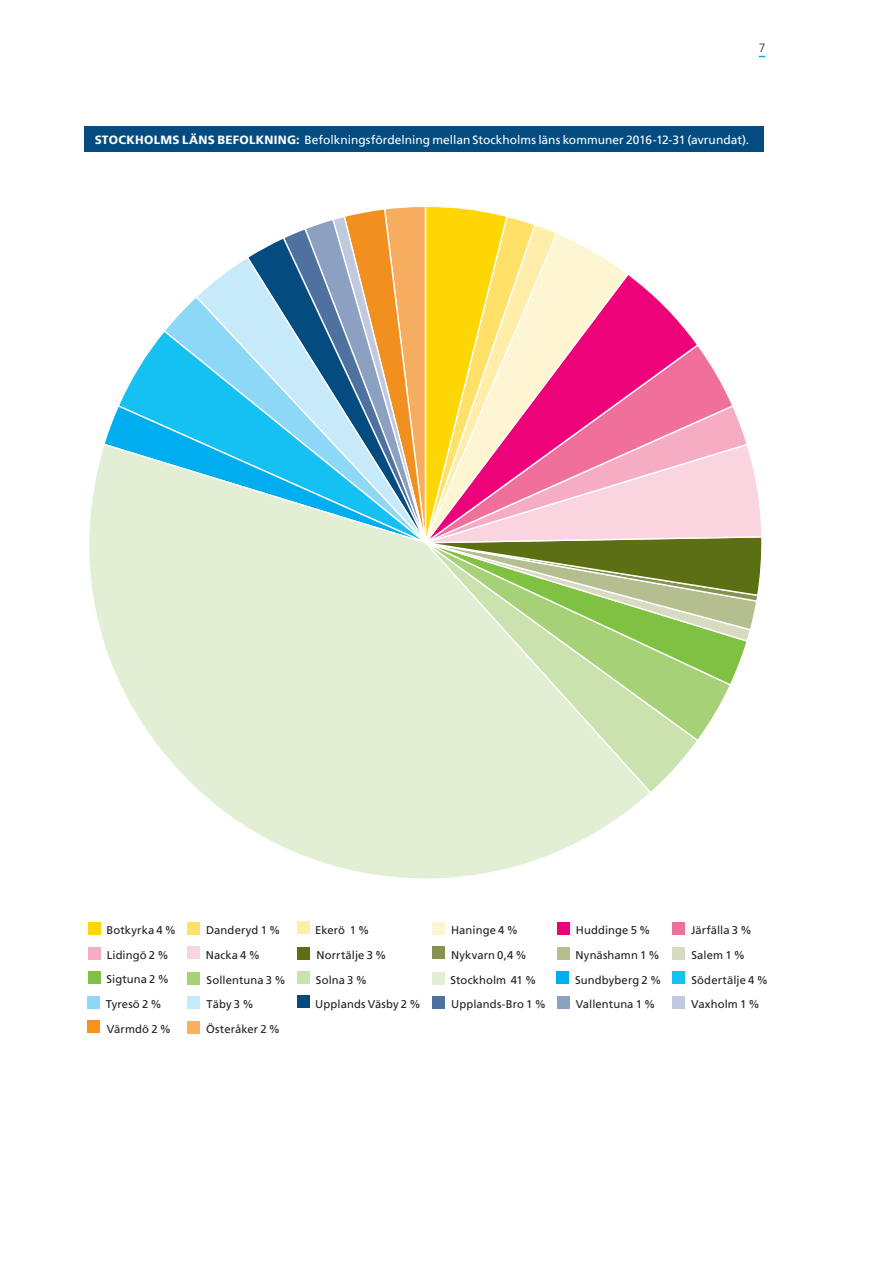
<style>
.page{position:relative;width:893px;height:1263px;background:#fff}
.page>*{position:absolute;margin:0;border:0;box-sizing:border-box;transform-origin:0 0}
.Figurtext{font:12px "Frutiger SLLOTF";color:#fff}
.t1{font:300 12px "Frutiger SLLOTF";color:#231f20}
.Tabell{font:11.25px "Frutiger SLLOTF";letter-spacing:.01em;color:#231f20}
.s1{font-weight:800}
</style>
<div class="page">
<div style="left:85px;top:126px;width:679px;height:26px;background:#044c80"></div>
<svg style="left:89px;top:447px;width:558px;height:432px"></svg>
<svg style="left:424px;top:742px;width:272px;height:53px;background:#e0eed1"></svg>
<svg style="left:424px;top:687px;width:305px;height:55px;background:#d3e7bd"></svg>
<svg style="left:424px;top:643px;width:322px;height:44px;background:#bfde9e"></svg>
<svg style="left:104px;top:207px;width:658px;height:436px"></svg>
<div style="left:557px;top:972px;width:12px;height:12px;background:#00aeef"></div>
<div style="left:673px;top:972px;width:12px;height:12px;background:#15c0f2"></div>
<div style="left:88px;top:996px;width:12px;height:12px;background:#8dd7f7"></div>
<div style="left:188px;top:996px;width:12px;height:12px;background:#c6eafa"></div>
<div style="left:297px;top:996px;width:12px;height:12px;background:#044c80"></div>
<div style="left:432px;top:996px;width:12px;height:12px;background:#4f719f"></div>
<div style="left:557px;top:996px;width:12px;height:12px;background:#8ca0c2"></div>
<div style="left:672px;top:996px;width:12px;height:12px;background:#c0c9de"></div>
<div style="left:88px;top:1020px;width:12px;height:12px;background:#f7931d"></div>
<div style="left:188px;top:1021px;width:12px;height:12px;background:#fab05f"></div>
<div style="left:88px;top:922px;width:12px;height:12px;background:#fed702"></div>
<div style="left:187px;top:922px;width:12px;height:12px;background:#ffe168"></div>
<div style="left:297px;top:922px;width:12px;height:12px;background:#ffeda9"></div>
<div style="left:432px;top:922px;width:12px;height:12px;background:#fef5d3"></div>
<div style="left:557px;top:922px;width:12px;height:12px;background:#ed027a"></div>
<div style="left:88px;top:947px;width:12px;height:12px;background:#f6acc2"></div>
<div style="left:188px;top:947px;width:12px;height:12px;background:#fad4de"></div>
<div style="left:297px;top:947px;width:12px;height:12px;background:#5d6f13"></div>
<div style="left:432px;top:947px;width:12px;height:12px;background:#86934f"></div>
<div style="left:557px;top:947px;width:12px;height:12px;background:#b4be8f"></div>
<div style="left:673px;top:947px;width:12px;height:12px;background:#d6dbc1"></div>
<div style="left:88px;top:971px;width:12px;height:12px;background:#7fc241"></div>
<div style="left:188px;top:972px;width:12px;height:12px;background:#a6d176"></div>
<div style="left:297px;top:972px;width:12px;height:12px;background:#cae2ae"></div>
<div style="left:432px;top:972px;width:12px;height:12px;background:#e2efd4"></div>
<div style="left:673px;top:922px;width:12px;height:12px;background:#f1709b"></div>
<p class="t1" style="left:759px;top:41px;width:8px">7</p>
<p class="Figurtext" style="left:95px;top:132px;width:656px"><span class="s1">STOCKHOLMS LÄNS BEFOLKNING:</span> Befolkningsfördelning mellan Stockholms läns kommuner 2016-12-31 (avrundat).</p>
<p class="Tabell" style="left:107px;top:923px;width:71px">Botkyrka 4 %</p>
<p class="Tabell" style="left:206px;top:923px;width:76px">Danderyd 1 %</p>
<p class="Tabell" style="left:315px;top:923px;width:56px">Ekerö 1 %</p>
<p class="Tabell" style="left:451px;top:923px;width:68px">Haninge 4 %</p>
<p class="Tabell" style="left:576px;top:924px;width:76px">Huddinge 5 %</p>
<p class="Tabell" style="left:107px;top:948px;width:63px">Lidingö 2 %</p>
<p class="Tabell" style="left:206px;top:948px;width:56px">Nacka 4 %</p>
<p class="Tabell" style="left:316px;top:948px;width:72px">Norrtälje 3 %</p>
<p class="Tabell" style="left:451px;top:948px;width:77px">Nykvarn 0,4 %</p>
<p class="Tabell" style="left:576px;top:948px;width:86px">Nynäshamn 1 %</p>
<p class="Tabell" style="left:691px;top:948px;width:55px">Salem 1 %</p>
<p class="Tabell" style="left:106px;top:973px;width:64px">Sigtuna 2 %</p>
<p class="Tabell" style="left:207px;top:973px;width:81px">Sollentuna 3 %</p>
<p class="Tabell" style="left:316px;top:973px;width:53px">Solna 3 %</p>
<p class="Tabell" style="left:451px;top:973px;width:87px">Stockholm 41 %</p>
<p class="Tabell" style="left:691px;top:923px;width:62px">Järfälla 3 %</p>
<p class="Tabell" style="left:575px;top:973px;width:88px">Sundbyberg 2 %</p>
<p class="Tabell" style="left:691px;top:973px;width:78px">Södertälje 4 %</p>
<p class="Tabell" style="left:106px;top:997px;width:57px">Tyresö 2 %</p>
<p class="Tabell" style="left:207px;top:997px;width:48px">Täby 3 %</p>
<p class="Tabell" style="left:315px;top:998px;width:107px">Upplands Väsby 2 %</p>
<p class="Tabell" style="left:451px;top:998px;width:96px">Upplands-Bro 1 %</p>
<p class="Tabell" style="left:576px;top:998px;width:81px">Vallentuna 1 %</p>
<p class="Tabell" style="left:691px;top:997px;width:70px">Vaxholm 1 %</p>
<p class="Tabell" style="left:107px;top:1022px;width:66px">Värmdö 2 %</p>
<p class="Tabell" style="left:206px;top:1022px;width:75px">Österåker 2 %</p>
</div>
